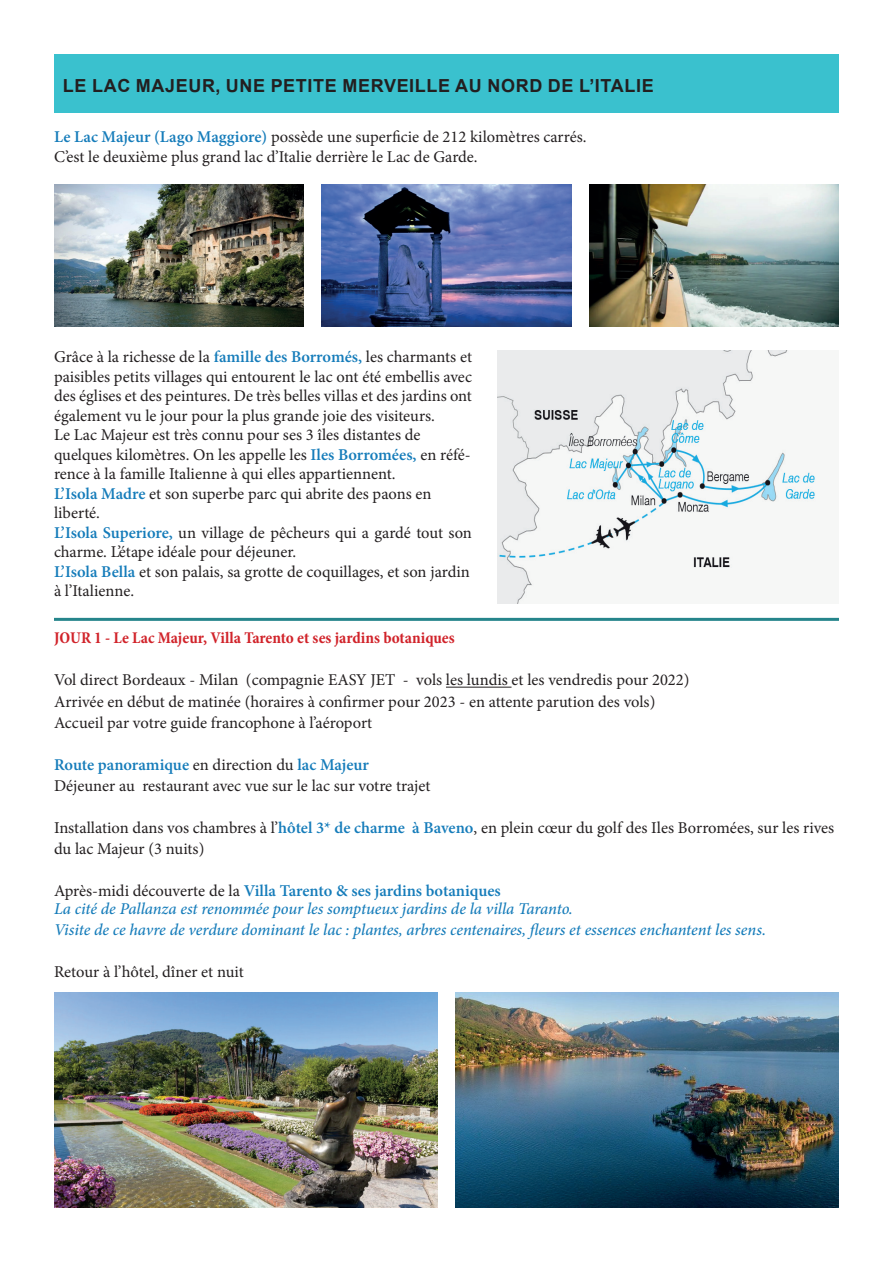
<style>
.page{position:relative;width:893px;height:1263px;background:#fff}
.page>*{position:absolute;margin:0;border:0;box-sizing:border-box;transform-origin:0 0}
.t1{font:700 18px "Arial";letter-spacing:.035em;color:#231f20}
.t2{font:16.5px/19.5px "Minion Pro";color:#231f20}
.t3{font:italic 500 16.5px/18px "Minion Pro";letter-spacing:-.005em;color:#157cba}
.t4{font:700 condensed 16.5px "Minion Pro";color:#d1232a}
.s1{font-weight:600;color:#157cba}
.s2{font-weight:400;font-style:normal;color:#231f20}
.s3{font-weight:600;font-style:normal}
</style>
<div class="page">
<hr style="left:446px;top:687px;width:66px;height:1px;background:#231f20">
<div style="left:54px;top:55px;width:785px;height:58px;background:#3ac1ce"></div>
<img style="left:54px;top:185px;width:250px;height:142px">
<img style="left:322px;top:185px;width:249px;height:142px">
<img style="left:589px;top:185px;width:250px;height:142px">
<img style="left:497px;top:350px;width:319px;height:254px">
<hr style="left:54px;top:618px;width:785px;height:3px;background:#25858b">
<img style="left:54px;top:993px;width:383px;height:215px">
<img style="left:455px;top:993px;width:384px;height:215px">
<p class="t1" style="left:63px;top:73px;width:592px">LE LAC MAJEUR, UNE PETITE MERVEILLE AU NORD DE L’ITALIE</p>
<p class="t2" style="left:54px;top:127px;width:534px"><span class="s1">Le Lac Majeur (Lago Maggiore)</span> possède une superficie de 212 kilomètres carrés.<br>C’est le deuxième plus grand lac d’Italie derrière le Lac de Garde.</p>
<p class="t2" style="left:54px;top:347px;width:420px">Grâce à la richesse de la <span class="s1">famille des Borromés,</span> les charmants et paisibles petits villages qui entourent le lac ont été embellis avec des églises et des peintures. De très belles villas et des jardins ont également vu le jour pour la plus grande joie des visiteurs.<br>Le Lac Majeur est très connu pour ses 3 îles distantes de quelques kilomètres. On les appelle les <span class="s1">Iles Borromées,</span> en réfé&shy;rence à la famille Italienne à qui elles appartiennent.<br><span class="s1">L’Isola Madre</span> et son superbe parc qui abrite des paons en liberté.<br><span class="s1">L’Isola Superiore,</span> un village de pêcheurs qui a gardé tout son charme. L’étape idéale pour déjeuner.<br><span class="s1">L’Isola Bella</span> et son palais, sa grotte de coquillages, et son jardin à l’Italienne.</p>
<p class="t4" style="left:54px;top:627px;width:402px">JOUR 1 - Le Lac Majeur, Villa Tarento et ses jardins botaniques</p>
<p class="t2" style="left:54px;top:670px;width:637px;line-height:21px">Vol direct Bordeaux - Milan (compagnie EASY JET - vols les lundis et les vendredis pour 2022)<br>Arrivée en début de matinée (horaires à confirmer pour 2023 - en attente parution des vols)<br>Accueil par votre guide francophone à l’aéroport</p>
<p class="t2" style="left:54px;top:754px;width:378px;line-height:21px"><span class="s1">Route panoramique</span> en direction du <span class="s1">lac Majeur<br></span>Déjeuner au restaurant avec vue sur le lac sur votre trajet</p>
<p class="t2" style="left:54px;top:817px;width:782px;line-height:21px">Installation dans vos chambres à l’<span class="s1">hôtel 3* de charme à Baveno</span>, en plein cœur du golf des Iles Borromées, sur les rives du lac Majeur (3 nuits)</p>
<p class="t3" style="left:54px;top:881px;width:520px"><span class="s2">Après-midi découverte de la</span> <span class="s3">Villa Tarento &amp; ses jardins botaniques<br></span>La cité de Pallanza est renommée pour les somptueux jardins de la villa Taranto.</p>
<p class="t3" style="left:54px;top:920px;width:713px">Visite de ce havre de verdure dominant le lac : plantes, arbres centenaires, fleurs et essences enchantent les sens.</p>
<p class="t2" style="left:54px;top:961px;width:191px">Retour à l’hôtel, dîner et nuit</p>
</div>
